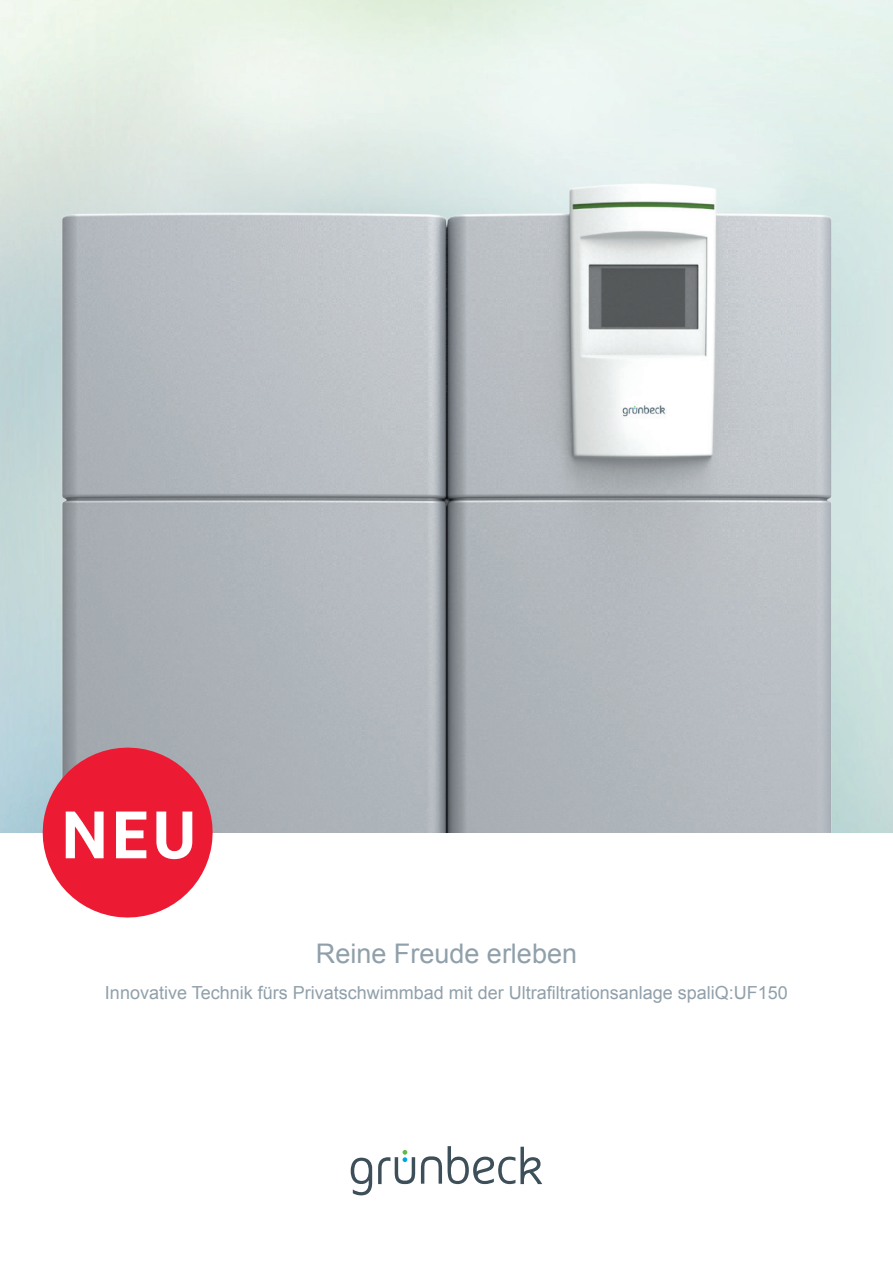
<style>
.page{position:relative;width:893px;height:1263px;background:#fff}
.page>*{position:absolute;margin:0;border:0;box-sizing:border-box;transform-origin:0 0}
.t1{font:700 66.9px "Marselis Pro";color:#fff}
.t2{font:27px "Arial";color:#90a0aa}
.t3{font:18px "Arial";color:#90a0aa}
</style>
<div class="page">
<svg style="left:448px;top:1146px;width:94px;height:38px"></svg>
<svg style="left:421px;top:1156px;width:21px;height:28px"></svg>
<svg style="left:351px;top:1150px;width:64px;height:45px"></svg>
<img style="left:52px;top:142px;width:791px;height:691px">
<svg style="left:36px;top:741px;width:183px;height:177px;background:#e35265"></svg>
<h1 class="t1" style="left:61px;top:793px;width:138px">NEU</h1>
<h2 class="t2" style="left:316px;top:935px;width:263px">Reine Freude erleben</h2>
<p class="t3" style="left:105px;top:980px;width:684px">Innovative Technik fürs Privatschwimmbad mit der Ultrafiltrationsanlage spaliQ:UF150</p>
</div>
